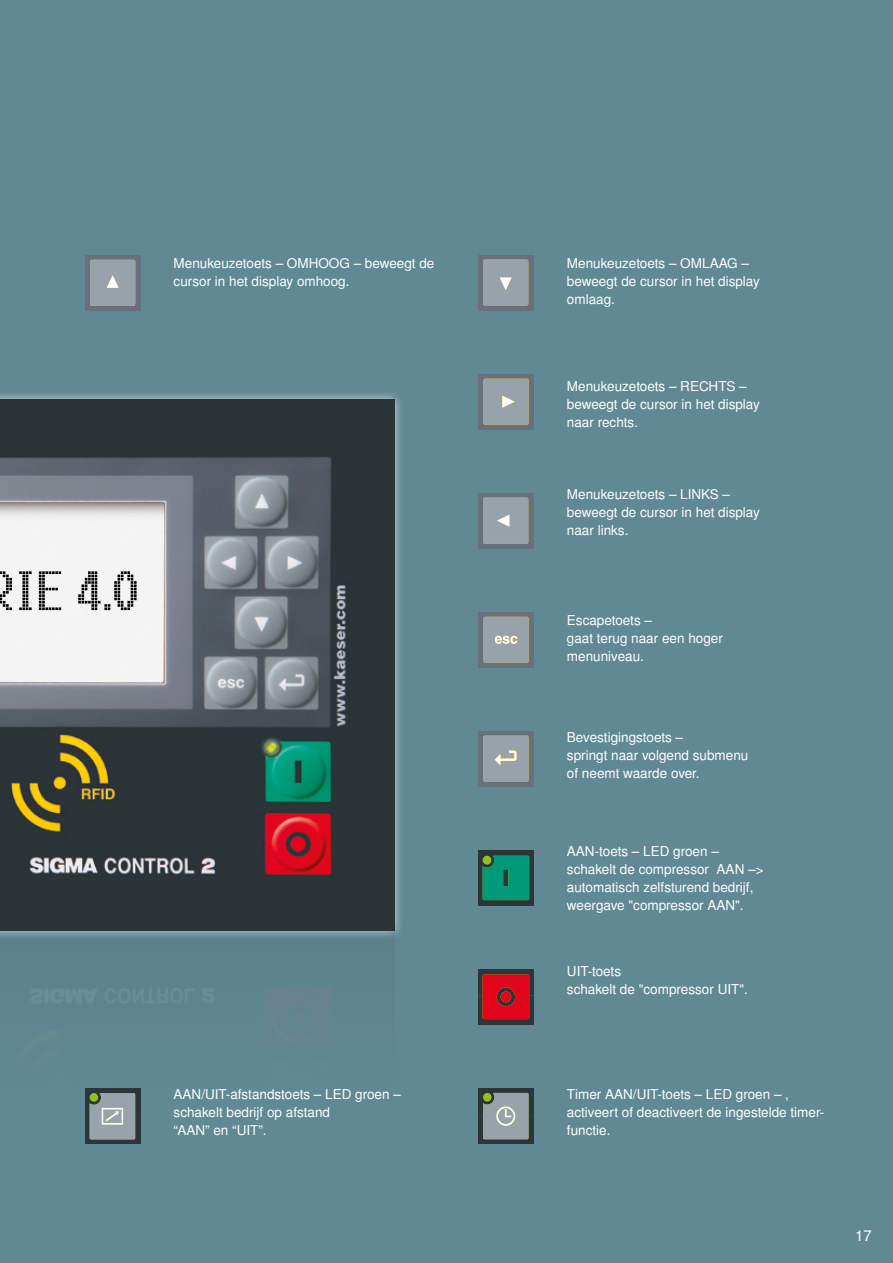
<style>
.page{position:relative;width:893px;height:1263px;background:#618994}
.page>*{position:absolute;margin:0;border:0;box-sizing:border-box;transform-origin:0 0}
.t1{font:52.5px "Sigma Control 2";color:#000}
.t2{font:15px "Nimbus San L";color:#fff}
.t3{font:13.5px/18px "Nimbus San L";color:#fff}
</style>
<div class="page">
<div style="left:0;top:390px;width:404px;height:551px;background:#fff;opacity:.75"></div>
<img style="left:0;top:400px;width:394px;height:527px">
<div style="left:0;top:927px;width:394px;height:336px;background:#618994"></div>
<svg style="left:478px;top:850px;width:56px;height:56px;background:#14755d"></svg>
<svg style="left:478px;top:969px;width:56px;height:56px;background:#9d1a25"></svg>
<svg style="left:85px;top:1089px;width:55px;height:55px;background:#7a8585"></svg>
<svg style="left:478px;top:1089px;width:56px;height:55px;background:#788383"></svg>
<svg style="left:85px;top:255px;width:55px;height:55px;background:#8c959c"></svg>
<svg style="left:478px;top:255px;width:56px;height:55px;background:#8c949b"></svg>
<svg style="left:478px;top:731px;width:56px;height:56px;background:#8d959a"></svg>
<svg style="left:478px;top:612px;width:56px;height:56px;background:#8d959a"></svg>
<svg style="left:478px;top:374px;width:56px;height:55px;background:#8c959b"></svg>
<svg style="left:478px;top:493px;width:56px;height:56px;background:#8c949a"></svg>
<p class="t3" style="left:174px;top:255px;width:262px">Menukeuzetoets – OMHOOG – beweegt de cursor in het display omhoog.</p>
<h1 class="t1" style="left:-14px;top:561px;width:152px">RI E 4.0</h1>
<p class="t3" style="left:174px;top:1086px;width:229px">AAN/UIT-afstandstoets – LED groen – schakelt bedrijf op afstand<br>“AAN” en “UIT”.</p>
<p class="t3" style="left:567px;top:255px;width:194px">Menukeuzetoets – OMLAAG – beweegt de cursor in het display omlaag.</p>
<p class="t3" style="left:567px;top:378px;width:194px">Menukeuzetoets – RECHTS – beweegt de cursor in het display naar rechts.</p>
<p class="t3" style="left:567px;top:486px;width:194px">Menukeuzetoets – LINKS – beweegt de cursor in het display naar links.</p>
<p class="t3" style="left:567px;top:612px;width:157px">Escapetoets –<br>gaat terug naar een hoger menuniveau.</p>
<p class="t3" style="left:567px;top:729px;width:183px">Bevestigingstoets –<br>springt naar volgend submenu of neemt waarde over.</p>
<p class="t3" style="left:567px;top:843px;width:198px">AAN-toets – LED groen – schakelt de compressor AAN –&gt; automatisch zelfsturend bedrijf, weergave "compressor AAN".</p>
<p class="t3" style="left:567px;top:963px;width:182px">UIT-toets<br>schakelt de "compressor UIT".</p>
<p class="t3" style="left:567px;top:1086px;width:259px">Timer AAN/UIT-toets – LED groen – , activeert of deactiveert de ingestelde timer&shy;functie.</p>
<p class="t2" style="left:855px;top:1226px;width:18px">17</p>
</div>
